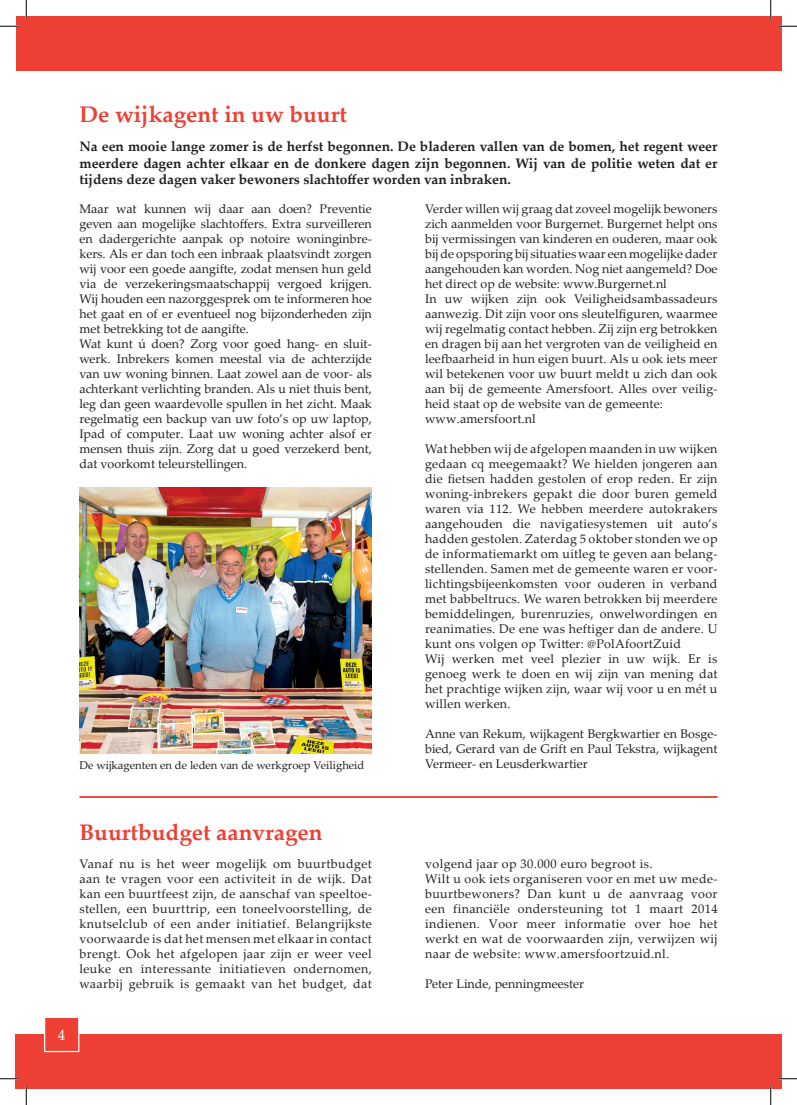
<style>
.page{position:relative;width:797px;height:1105px;background:#fff}
.page>*{position:absolute;margin:0;border:0;box-sizing:border-box;transform-origin:0 0}
.t1{font:700 22.5px "Palatino Linotype";color:#ee3f34}
.t2{font:15px "Palatino Linotype";color:#fff}
.t3{font:700 13.75px/16.5px "Palatino Linotype";color:#231f20;text-align:justify}
.t4{font:12.5px/15px "Palatino Linotype";letter-spacing:.01em;color:#231f20}
.t5{font:12.5px/15px "Palatino Linotype";letter-spacing:.03em;color:#231f20}
.t6{font:11.25px "Palatino Linotype";color:#231f20}
</style>
<div class="page">
<div style="left:16px;top:1034px;width:765px;height:55px;background:#ee3f34"></div>
<div style="left:44px;top:1017px;width:35px;height:35px;background:#ee3f34;border:1px solid #fff"></div>
<div style="left:16px;top:16px;width:765px;height:55px;background:#ee3f34"></div>
<hr style="left:79px;top:796px;width:638px;height:2px;background:#ee3f34">
<img style="left:79px;top:488px;width:293px;height:265px">
<svg style="left:0;top:25px;width:19px;height:2px"></svg>
<svg style="left:778px;top:25px;width:19px;height:2px"></svg>
<svg style="left:0;top:1078px;width:19px;height:1px"></svg>
<svg style="left:778px;top:1078px;width:19px;height:1px"></svg>
<svg style="left:25px;top:0;width:2px;height:19px"></svg>
<svg style="left:25px;top:1086px;width:2px;height:19px"></svg>
<svg style="left:770px;top:0;width:1px;height:19px"></svg>
<svg style="left:770px;top:1086px;width:1px;height:19px"></svg>
<h1 class="t1" style="left:79px;top:99px;width:269px">De wijkagent in uw buurt</h1>
<p class="t3" style="left:79px;top:138px;width:639px">Na een mooie lange zomer is de herfst begonnen. De bladeren vallen van de bomen, het regent weer meerdere dagen achter elkaar en de donkere dagen zijn begonnen. Wij van de politie weten dat er tijdens deze dagen vaker bewoners slachtoffer worden van inbraken.</p>
<p class="t4" style="left:425px;top:200px;width:294px">Verder willen wij graag dat zoveel mogelijk bewoners zich aanmelden voor Burgernet. Burgernet helpt ons bij vermissingen van kinderen en ouderen, maar ook bij de opsporing bij situaties waar een mogelijke dader aangehouden kan worden. Nog niet aangemeld? Doe het direct op de website: www.Burgernet.nl<br>In uw wijken zijn ook Veiligheidsambassadeurs aanwezig. Dit zijn voor ons sleutelfiguren, waarmee wij regelmatig contact hebben. Zij zijn erg betrokken en dragen bij aan het vergroten van de veiligheid en leefbaarheid in hun eigen buurt. Als u ook iets meer wil betekenen voor uw buurt meldt u zich dan ook aan bij de gemeente Amersfoort. Alles over veilig&shy;heid staat op de website van de gemeente: www.amersfoort.nl</p>
<p class="t4" style="left:425px;top:440px;width:294px">Wat hebben wij de afgelopen maanden in uw wijken gedaan cq meegemaakt? We hielden jongeren aan die fietsen hadden gestolen of erop reden. Er zijn woning-inbrekers gepakt die door buren gemeld waren via 112. We hebben meerdere autokrakers aangehouden die navigatiesystemen uit auto’s hadden gestolen. Zaterdag 5 oktober stonden we op de informatiemarkt om uitleg te geven aan belang&shy;stellenden. Samen met de gemeente waren er voor&shy;lichtingsbijeenkomsten voor ouderen in verband met babbeltrucs. We waren betrokken bij meerdere bemiddelingen, burenruzies, onwelwordingen en reanimaties. De ene was heftiger dan de andere. U kunt ons volgen op Twitter: @PolAfoortZuid<br>Wij werken met veel plezier in uw wijk. Er is genoeg werk te doen en wij zijn van mening dat het prachtige wijken zijn, waar wij voor u en mét u willen werken.</p>
<p class="t4" style="left:425px;top:725px;width:294px">Anne van Rekum, wijkagent Bergkwartier en Bosge&shy;bied, Gerard van de Grift en Paul Tekstra, wijkagent</p>
<p class="t6" style="left:79px;top:757px;width:286px">De wijkagenten en de leden van de werkgroep Veiligheid</p>
<p class="t4" style="left:425px;top:755px;width:164px">Vermeer- en Leusderkwartier</p>
<p class="t4" style="left:79px;top:200px;width:294px">Maar wat kunnen wij daar aan doen? Preventie geven aan mogelijke slachtoffers. Extra surveilleren en dadergerichte aanpak op notoire woninginbre&shy;kers. Als er dan toch een inbraak plaatsvindt zorgen wij voor een goede aangifte, zodat mensen hun geld via de verzekeringsmaatschappij vergoed krijgen.<br>Wij houden een nazorggesprek om te informeren hoe het gaat en of er eventueel nog bijzonderheden zijn met betrekking tot de aangifte.<br>Wat kunt ú doen? Zorg voor goed hang- en sluit&shy;werk. Inbrekers komen meestal via de achterzijde van uw woning binnen. Laat zowel aan de voor- als achterkant verlichting branden. Als u niet thuis bent, leg dan geen waardevolle spullen in het zicht. Maak regelmatig een backup van uw foto’s op uw laptop, Ipad of computer. Laat uw woning achter alsof er mensen thuis zijn. Zorg dat u goed verzekerd bent, dat voorkomt teleurstellingen.</p>
<h1 class="t1" style="left:79px;top:816px;width:245px">Buurtbudget aanvragen</h1>
<p class="t4" style="left:79px;top:856px;width:294px;text-align:justify">Vanaf nu is het weer mogelijk om buurtbudget aan te vragen voor een activiteit in de wijk. Dat kan een buurtfeest zijn, de aanschaf van speeltoe&shy;stellen, een buurttrip, een toneelvoorstelling, de knutselclub of een ander initiatief. Belangrijkste voorwaarde is dat het mensen met elkaar in contact brengt. Ook het afgelopen jaar zijn er weer veel leuke en interessante initiatieven ondernomen, waarbij gebruik is gemaakt van het budget, dat</p>
<p class="t2" style="left:58px;top:1024px;width:9px">4</p>
<p class="t5" style="left:425px;top:856px;width:294px">volgend jaar op 30.000 euro begroot is.<br>Wilt u ook iets organiseren voor en met uw mede&shy;buurtbewoners? Dan kunt u de aanvraag voor een financiële ondersteuning tot 1 maart 2014 indienen. Voor meer informatie over hoe het werkt en wat de voorwaarden zijn, verwijzen wij naar de website: www.amersfoortzuid.nl.</p>
<p class="t4" style="left:425px;top:976px;width:160px">Peter Linde, penningmeester</p>
</div>
